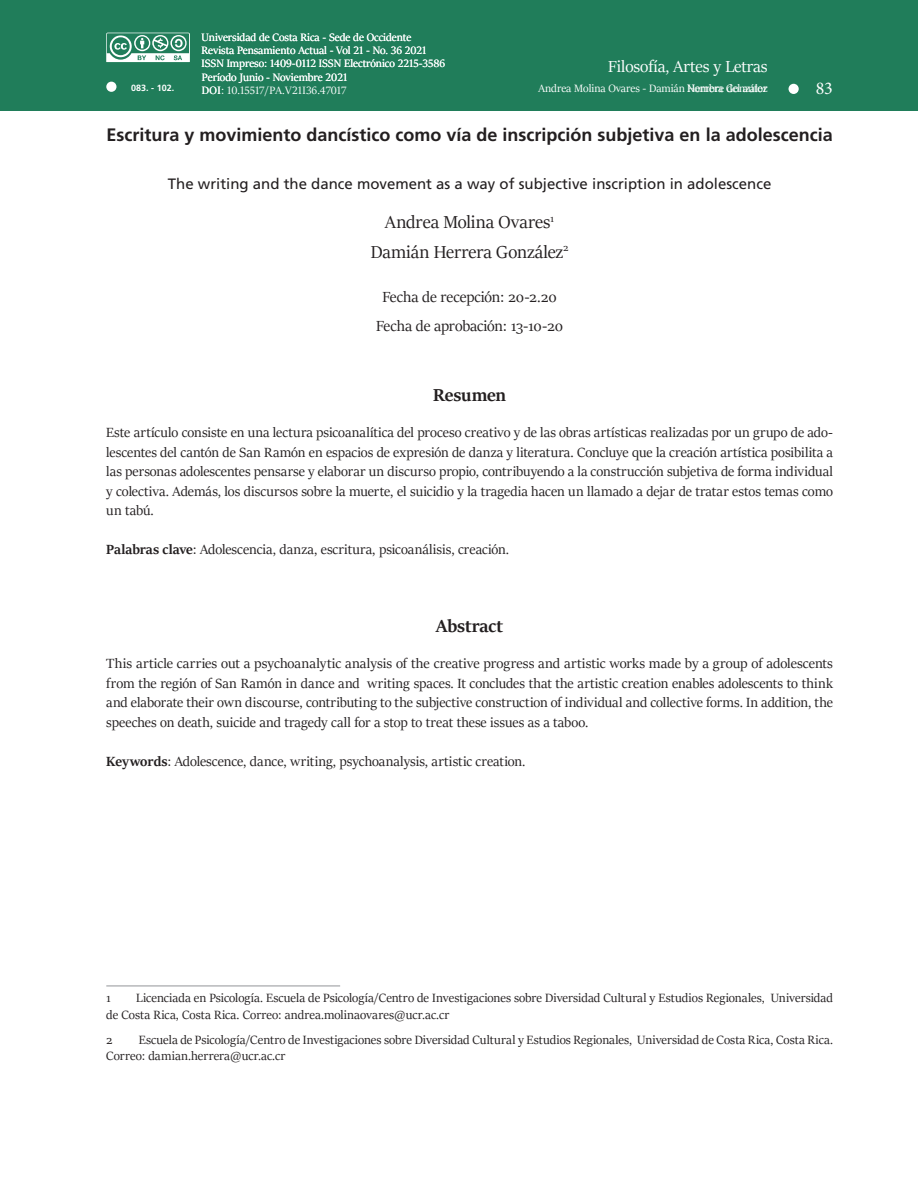
<style>
.page{position:relative;width:918px;height:1188px;background:#fff}
.page>*{position:absolute;margin:0;border:0;box-sizing:border-box;transform-origin:0 0}
.nombre{font:19.5px "Sitka Banner";letter-spacing:-.005em;color:#231f20}
.subtitulo{font:700 19.5px "Sitka Banner";color:#231f20}
.titular_inicial{font:700 18px "Frutiger LT Std";color:#231f20}
.t1{font:18px "Sitka Banner";color:#fff}
.t2{font:18px "Minion Pro";color:#fff}
.recibido_y_aprobado{font:16.5px "Sitka Banner";letter-spacing:-.01em;color:#231f20}
.resumen{font:15px/19.5px "Sitka Banner";letter-spacing:.005em;color:#231f20;text-align:justify}
.titular_inicial_ingl{font:15px "Frutiger LT Std";color:#231f20}
.pies_de_pagina{font:13.5px/16.5px "Sitka Banner";letter-spacing:.005em;color:#231f20}
.titular_inicial-2{font:12px "Sitka Banner";color:#fff}
.titular_inicial-3{font:700 9px "Frutiger LT Std";color:#fff}
.s1{font-weight:700}
</style>
<div class="page">
<div style="left:0;top:0;width:918px;height:111px;background:#207d5a"></div>
<svg style="left:106px;top:33px;width:84px;height:29px"></svg>
<div style="left:789px;top:84px;width:10px;height:10px;background:#fff;border-radius:50%"></div>
<div style="left:106px;top:82px;width:11px;height:10px;background:#fff;border-radius:50%"></div>
<hr style="left:106px;top:986px;width:234px;height:1px;background:#939598">
<p class="titular_inicial-2" style="left:202px;top:29px;width:211px">Universidad de Costa Rica - Sede de Occidente</p>
<p class="titular_inicial-2" style="left:202px;top:42px;width:227px">Revista Pensamiento Actual - Vol 21 - No. 36 2021</p>
<p class="titular_inicial-2" style="left:202px;top:55px;width:245px">ISSN Impreso: 1409-0112 ISSN Electrónico 2215-3586</p>
<p class="titular_inicial-2" style="left:202px;top:69px;width:147px">Período Junio - Noviembre 2021</p>
<p class="titular_inicial-2" style="left:202px;top:82px;width:146px">DOI: 10.15517/PA.V21I36.47017</p>
<p class="titular_inicial" style="left:107px;top:124px;width:728px">Escritura y movimiento dancístico como vía de inscripción subjetiva en la adolescencia</p>
<p class="titular_inicial_ingl" style="left:168px;top:175px;width:605px">The writing and the dance movement as a way of subjective inscription in adolescence</p>
<p class="nombre" style="left:385px;top:209px;width:170px">Andrea Molina Ovares<sup>1</sup></p>
<p class="nombre" style="left:371px;top:238px;width:199px">Damián Herrera González<sup>2</sup></p>
<p class="recibido_y_aprobado" style="left:383px;top:285px;width:176px">Fecha de recepción: 20-2.20</p>
<p class="recibido_y_aprobado" style="left:376px;top:315px;width:188px">Fecha de aprobación: 13-10-20</p>
<p class="t1" style="left:608px;top:54px;width:161px">Filosofía, Artes y Letras</p>
<p class="titular_inicial-2" style="left:687px;top:80px;width:82px">Nomb e del autor</p>
<p class="t2" style="left:816px;top:76px;width:19px">83</p>
<p class="titular_inicial-3" style="left:131px;top:82px;width:45px">083. - 102.</p>
<p class="titular_inicial-2" style="left:539px;top:80px;width:230px">Andrea Molina Ovares - Damián Herrera González</p>
<p class="subtitulo" style="left:433px;top:381px;width:75px">Resumen</p>
<p class="resumen" style="left:106px;top:422px;width:728px">Este artículo consiste en una lectura psicoanalítica del proceso creativo y de las obras artísticas realizadas por un grupo de ado&shy;lescentes del cantón de San Ramón en espacios de expresión de danza y literatura. Concluye que la creación artística posibilita a las personas adolescentes pensarse y elaborar un discurso propio, contribuyendo a la construcción subjetiva de forma individual y colectiva. Además, los discursos sobre la muerte, el suicidio y la tragedia hacen un llamado a dejar de tratar estos temas como un tabú.</p>
<p class="resumen" style="left:106px;top:539px;width:404px"><span class="s1">Palabras clave</span>: Adolescencia, danza, escritura, psicoanálisis, creación.</p>
<p class="subtitulo" style="left:436px;top:612px;width:68px">Abstract</p>
<p class="resumen" style="left:106px;top:653px;width:728px">This article carries out a psychoanalytic analysis of the creative progress and artistic works made by a group of adolescents from the región of San Ramón in dance and writing spaces. It concludes that the artistic creation enables adolescents to think and elaborate their own discourse, contributing to the subjective construction of individual and collective forms. In addition, the speeches on death, suicide and tragedy call for a stop to treat these issues as a taboo.</p>
<p class="resumen" style="left:106px;top:751px;width:421px"><span class="s1">Keywords</span>: Adolescence, dance, writing, psychoanalysis, artistic creation.</p>
<p class="pies_de_pagina" style="left:106px;top:989px;width:728px;text-indent:30px">Licenciada en Psicología. Escuela de Psicología/Centro de Investigaciones sobre Diversidad Cultural y Estudios Regionales, Universidad de Costa Rica, Costa Rica. Correo: andrea.molinaovares@ucr.ac.cr</p>
<p class="pies_de_pagina" style="left:106px;top:1031px;width:8px">2</p>
<p class="pies_de_pagina" style="left:106px;top:989px;width:6px">1</p>
<p class="pies_de_pagina" style="left:106px;top:1031px;width:728px;text-indent:33px">Escuela de Psicología/Centro de Investigaciones sobre Diversidad Cultural y Estudios Regionales, Universidad de Costa Rica, Costa Rica.<br>Correo: damian.herrera@ucr.ac.cr</p>
</div>
